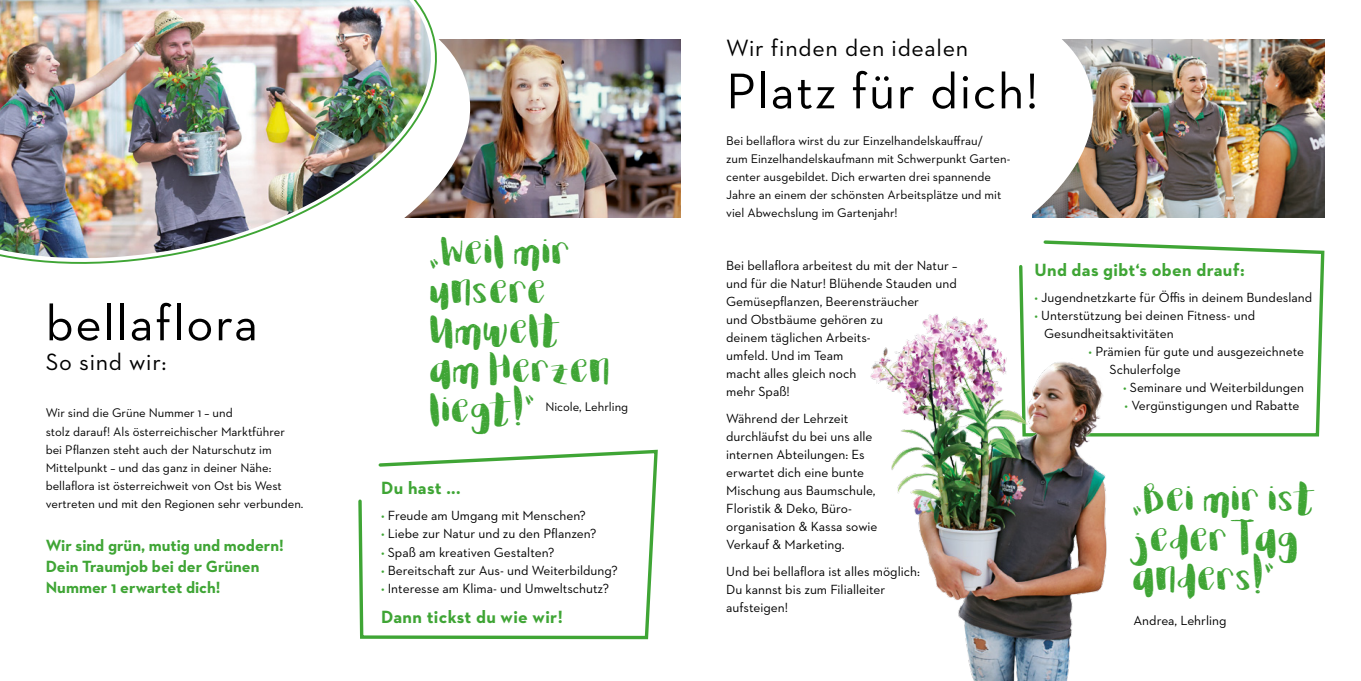
<style>
.page{position:relative;width:1361px;height:681px;background:#fff}
.page>*{position:absolute;margin:0;border:0;box-sizing:border-box;transform-origin:0 0}
.t1{font:51px "Neutraface 2 Text";letter-spacing:.03em;color:#000}
.t2{font:33px/39.6px "Ornette Printed";color:#3fa535}
.t3{font:24px "Neutraface 2 Text";letter-spacing:.03em;color:#000}
.t4{font:700 18px "Neutraface 2 Text";letter-spacing:.02em;color:#3fa535}
.t5{font:700 16.5px/21px "Neutraface 2 Text";color:#3fa535}
.t6{font:13.5px/18px "Neutraface 2 Text";color:#000}
.t7{font:12.75px/18px "Neutraface 2 Text";color:#000}
.s1{font-size:12.75px;color:#3fa535}
</style>
<div class="page">
<img style="left:1108px;top:40px;width:216px;height:177px">
<svg style="left:516px;top:39px;width:592px;height:179px"></svg>
<img style="left:485px;top:40px;width:195px;height:177px">
<img style="left:451px;top:39px;width:34px;height:179px">
<svg style="left:31px;top:39px;width:420px;height:225px"></svg>
<img style="left:0;top:0;width:446px;height:261px">
<svg style="left:358px;top:449px;width:300px;height:191px"></svg>
<svg style="left:1106px;top:242px;width:219px;height:195px"></svg>
<img style="left:870px;top:240px;width:236px;height:440px">
<h1 class="t1" style="left:46px;top:291px;width:214px">bellaflora</h1>
<h3 class="t3" style="left:46px;top:347px;width:122px">So sind wir:</h3>
<p class="t7" style="left:46px;top:404px;width:259px">Wir sind die Grüne Nummer 1 – und<br>stolz darauf! Als österreichischer Marktführer bei Pflanzen steht auch der Naturschutz im Mittelpunkt – und das ganz in deiner Nähe: bellaflora ist österreichweit von Ost bis West vertreten und mit den Regionen sehr verbunden.</p>
<p class="t5" style="left:46px;top:534px;width:239px">Wir sind grün, mutig und modern!<br>Dein Traumjob bei der Grünen<br>Nummer 1 erwartet dich!</p>
<h2 class="t2" style="left:430px;top:231px;width:182px">„Weil mir unsere<br>Umwelt am Herzen liegt!“</h2>
<p class="t7" style="left:545px;top:397px;width:84px">Nicole, Lehrling</p>
<h3 class="t4" style="left:381px;top:476px;width:81px">Du hast ...</h3>
<p class="t6" style="left:381px;top:506px;width:206px"><span class="s1">•</span> Freude am Umgang mit Menschen?</p>
<p class="t6" style="left:381px;top:524px;width:217px"><span class="s1">•</span> Liebe zur Natur und zu den Pflanzen?</p>
<p class="t6" style="left:381px;top:542px;width:175px"><span class="s1">•</span> Spaß am kreativen Gestalten?</p>
<p class="t6" style="left:381px;top:560px;width:238px"><span class="s1">•</span> Bereitschaft zur Aus- und Weiterbildung?</p>
<p class="t6" style="left:381px;top:578px;width:230px"><span class="s1">•</span> Interesse am Klima- und Umweltschutz?</p>
<h3 class="t4" style="left:381px;top:604px;width:183px">Dann tickst du wie wir!</h3>
<h3 class="t3" style="left:726px;top:33px;width:244px">Wir finden den idealen</h3>
<h1 class="t1" style="left:726px;top:59px;width:313px">Platz für dich!</h1>
<p class="t7" style="left:726px;top:131px;width:286px">Bei bellaflora wirst du zur Einzelhandelskauffrau/<br>zum Einzelhandelskaufmann mit Schwerpunkt Garten&shy;center ausgebildet. Dich erwarten drei spannende Jahre an einem der schönsten Arbeitsplätze und mit viel Abwechslung im Gartenjahr!</p>
<p class="t6" style="left:726px;top:256px;width:233px">Bei bellaflora arbeitest du mit der Natur – und für die Natur! Blühende Stauden und<br>Gemüsepflanzen, Beerensträucher<br>und Obstbäume gehören zu<br>deinem täglichen Arbeits-<br>umfeld. Und im Team<br>macht alles gleich noch<br>mehr Spaß!</p>
<p class="t6" style="left:726px;top:409px;width:153px">Während der Lehrzeit durchläufst du bei uns alle internen Abteilungen: Es erwartet dich eine bunte<br>Mischung aus Baumschule,<br>Floristik &amp; Deko, Büro&shy;organisation &amp; Kassa sowie<br>Verkauf &amp; Marketing.</p>
<p class="t6" style="left:726px;top:561px;width:195px">Und bei bellaflora ist alles möglich:<br>Du kannst bis zum Filialleiter aufsteigen!</p>
<h3 class="t4" style="left:1034px;top:258px;width:212px">Und das gibt‘s oben drauf:</h3>
<p class="t6" style="left:1034px;top:288px;width:279px"><span class="s1">•</span> Jugendnetzkarte für Öffis in deinem Bundesland</p>
<p class="t6" style="left:1044px;top:306px;width:212px;text-indent:-10px"><span class="s1">•</span> Unterstützung bei deinen Fitness- und<br>Gesundheitsaktivitäten</p>
<p class="t6" style="left:1109px;top:342px;width:196px;text-indent:-21px"><span class="s1">•</span> Prämien für gute und ausgezeichnete<br>Schulerfolge</p>
<p class="t6" style="left:1123px;top:378px;width:183px"><span class="s1">•</span> Seminare und Weiterbildungen</p>
<p class="t6" style="left:1124px;top:396px;width:176px"><span class="s1">•</span> Vergünstigungen und Rabatte</p>
<h2 class="t2" style="left:1133px;top:478px;width:186px">„Bei mir ist jeder Tag anders!“</h2>
<p class="t6" style="left:1133px;top:610px;width:95px">Andrea, Lehrling</p>
</div>
